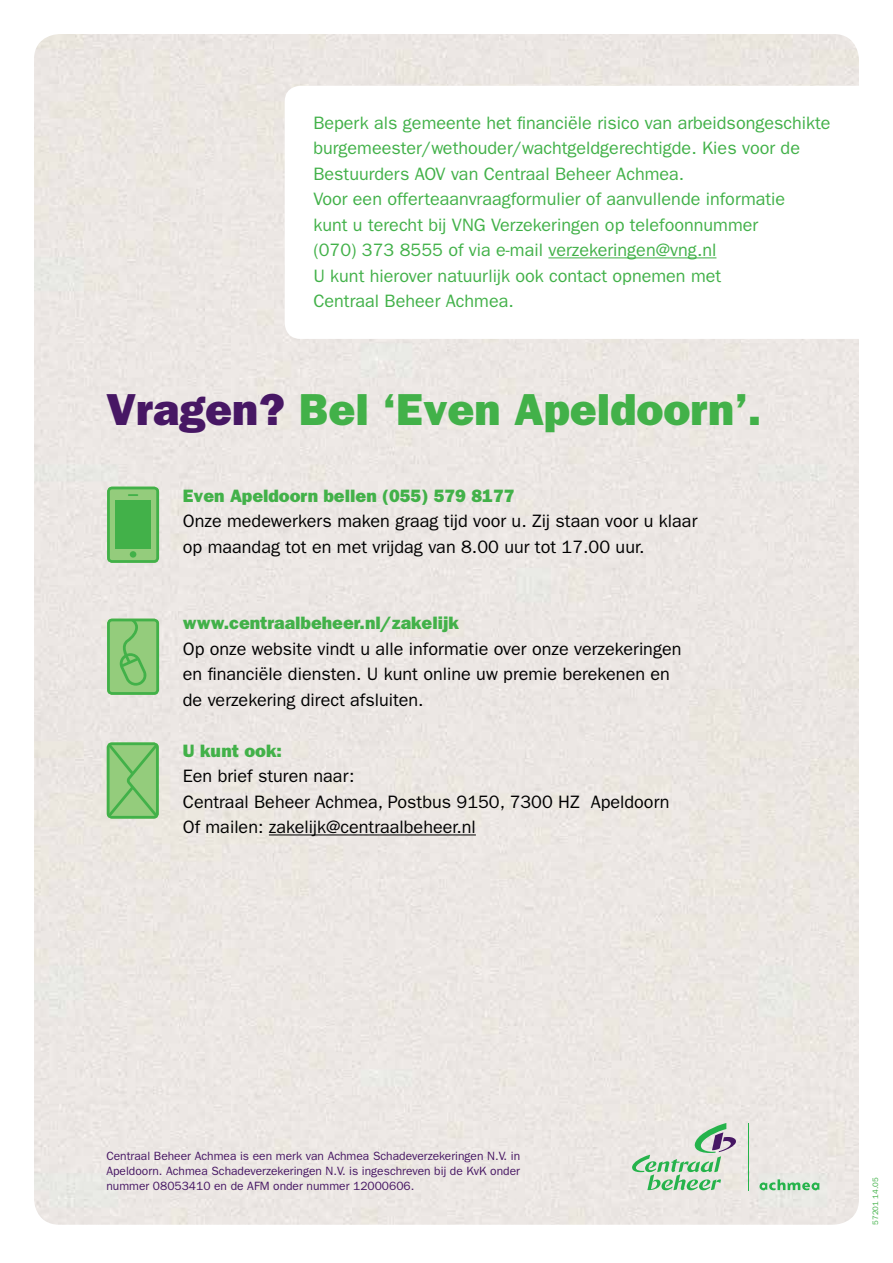
<style>
.page{position:relative;width:893px;height:1263px;background:#fff}
.page>*{position:absolute;margin:0;border:0;box-sizing:border-box;transform-origin:0 0}
.t1{font:45px "ITC Franklin Gothic Std Hvy";color:#42b149}
.t2{font:18px/25.5px "ITC Franklin Gothic Std";color:#42b149}
.t3{font:18px/25.5px "ITC Franklin Gothic Std";color:#000}
.t4{font:18px "ITC Franklin Gothic Std Hvy";color:#42b149}
.t5{font:12px/15px "ITC Franklin Gothic Std";color:#471764;text-align:justify}
.t6{font:7.8px "ITC Franklin Gothic Std";color:#42b149}
.s1{color:#471764}
</style>
<div class="page">
<div style="left:34px;top:34px;width:825px;height:1191px;background:#ece7e4"></div>
<svg style="left:759px;top:1179px;width:60px;height:11px"></svg>
<hr style="left:748px;top:1123px;width:1px;height:67px;background:#25b34b">
<svg style="left:632px;top:1123px;width:104px;height:67px;background:#c5d7c5"></svg>
<hr style="left:269px;top:834px;width:207px;height:1px;background:#000">
<div style="left:285px;top:86px;width:603px;height:253px;background:#fff;border-radius:16px"></div>
<svg style="left:107px;top:487px;width:52px;height:76px;background:#7bc36d"></svg>
<div style="left:130px;top:551px;width:6px;height:7px;background:#42b149;border-radius:50%"></div>
<div style="left:115px;top:500px;width:36px;height:49px;background:#42b149"></div>
<svg style="left:107px;top:619px;width:52px;height:76px;background:#7ec46f"></svg>
<svg style="left:107px;top:742px;width:52px;height:77px;background:#7ec46f"></svg>
<hr style="left:548px;top:257px;width:168px;height:1px;background:#42b149">
<p class="t2" style="left:313px;top:110px;width:519px">Beperk als gemeente het financiële risico van arbeidsongeschikte burgemeester/wethouder/wachtgeldgerechtigde. Kies voor de Bestuurders AOV van Centraal Beheer Achmea.<br>Voor een offerteaanvraagformulier of aanvullende informatie<br>kunt u terecht bij VNG Verzekeringen op telefoonnummer<br>(070) 373 8555 of via e-mail verzekeringen@vng.nl<br>U kunt hierover natuurlijk ook contact opnemen met<br>Centraal Beheer Achmea.</p>
<h1 class="t1" style="left:106px;top:383px;width:656px"><span class="s1">Vragen?</span> Bel ‘Even Apeldoorn’.</h1>
<p class="t4" style="left:183px;top:485px;width:333px">Even Apeldoorn bellen (055) 579 8177</p>
<p class="t3" style="left:183px;top:508px;width:516px">Onze medewerkers maken graag tijd voor u. Zij staan voor u klaar op maandag tot en met vrijdag van 8.00 uur tot 17.00 uur.</p>
<p class="t4" style="left:183px;top:612px;width:278px">www.centraalbeheer.nl/zakelijk</p>
<p class="t3" style="left:183px;top:636px;width:500px">Op onze website vindt u alle informatie over onze verzekeringen en financiële diensten. U kunt online uw premie berekenen en de verzekering direct afsluiten.</p>
<p class="t4" style="left:183px;top:740px;width:100px">U kunt ook:</p>
<p class="t3" style="left:183px;top:763px;width:488px">Een brief sturen naar:<br>Centraal Beheer Achmea, Postbus 9150, 7300 HZ Apeldoorn<br>Of mailen: zakelijk@centraalbeheer.nl</p>
<p class="t5" style="left:106px;top:1149px;width:415px">Centraal Beheer Achmea is een merk van Achmea Schadeverzekeringen N.V. in Apeldoorn. Achmea Schadeverzekeringen N.V. is ingeschreven bij de KvK onder nummer 08053410 en de AFM onder nummer 12000606.</p>
<p class="t6" style="left:871px;top:1225px;width:49px;rotate:-90deg">57201 14.05</p>
</div>
